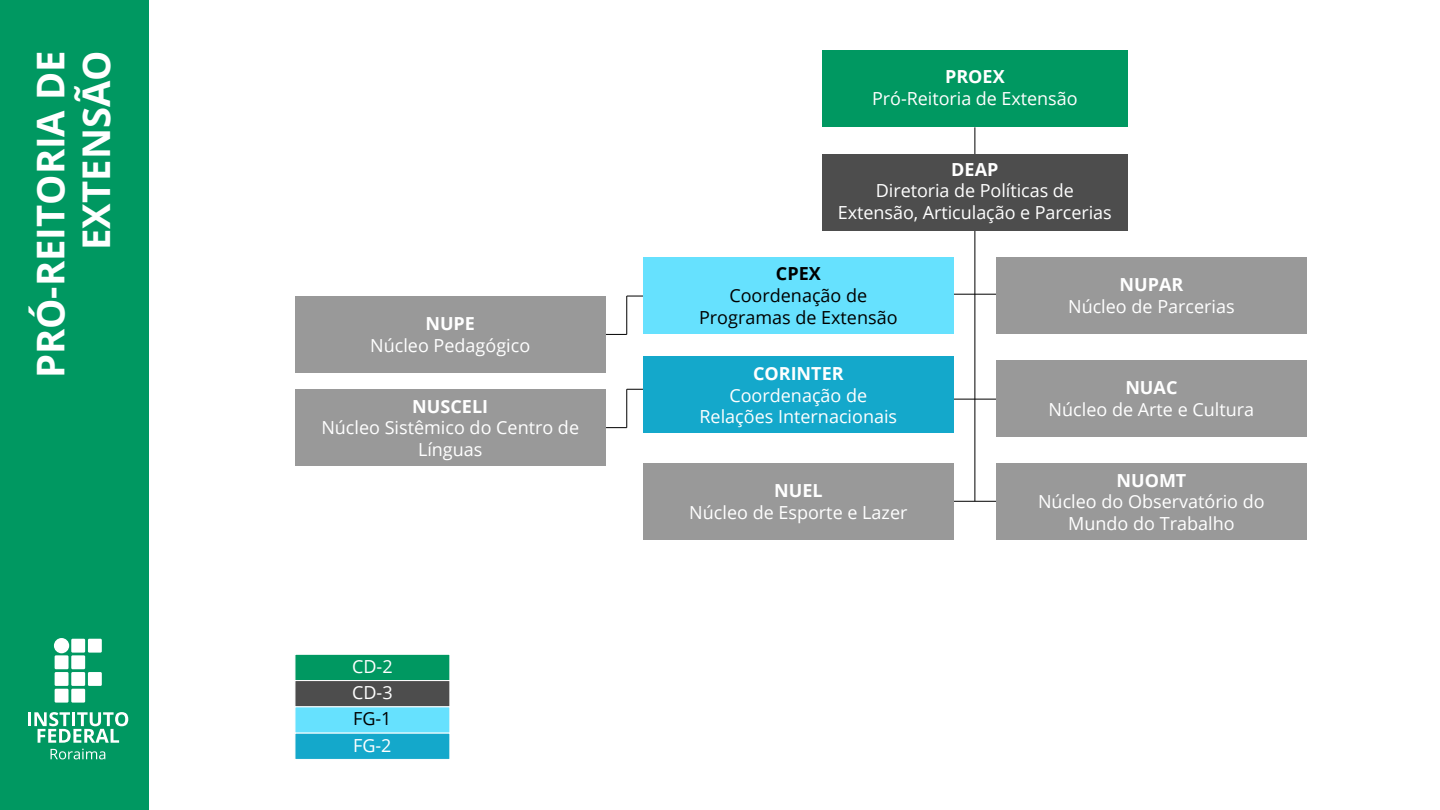
<style>
.page{position:relative;width:1440px;height:810px;background:#fff}
.page>*{position:absolute;margin:0;border:0;box-sizing:border-box;transform-origin:0 0}
.t1{font:700 38.25px/45.8px "Open Sans";color:#fff;text-align:right}
.t2{font:18px/21.6px "Open Sans";color:#fff;text-align:center}
.t3{font:700 18px "Open Sans";color:#fff}
.t4{font:18px/21.6px "Open Sans";color:#000;text-align:center}
.t5{font:700 18px "Open Sans";color:#000}
</style>
<div class="page">
<div style="left:0;top:0;width:149px;height:810px;background:#009861"></div>
<svg style="left:51px;top:749px;width:54px;height:10px"></svg>
<div style="left:71px;top:639px;width:14px;height:14px;background:#fff"></div>
<div style="left:88px;top:639px;width:14px;height:14px;background:#fff"></div>
<div style="left:88px;top:672px;width:14px;height:14px;background:#fff"></div>
<div style="left:55px;top:655px;width:14px;height:14px;background:#fff"></div>
<div style="left:71px;top:655px;width:14px;height:14px;background:#fff"></div>
<div style="left:55px;top:672px;width:14px;height:14px;background:#fff"></div>
<div style="left:71px;top:672px;width:14px;height:14px;background:#fff"></div>
<div style="left:55px;top:689px;width:14px;height:14px;background:#fff"></div>
<div style="left:71px;top:689px;width:14px;height:14px;background:#fff"></div>
<div style="left:54px;top:638px;width:15px;height:15px;background:#fff;border-radius:50%"></div>
<hr style="left:28px;top:712px;width:3px;height:14px;background:#fff">
<svg style="left:34px;top:712px;width:94px;height:31px"></svg>
<hr style="left:627px;top:296px;width:34px;height:1px;background:#000">
<hr style="left:592px;top:334px;width:35px;height:1px;background:#000">
<div style="left:295px;top:296px;width:311px;height:77px;background:#999"></div>
<hr style="left:626px;top:296px;width:1px;height:38px;background:#000">
<hr style="left:627px;top:389px;width:34px;height:1px;background:#000">
<hr style="left:592px;top:427px;width:35px;height:1px;background:#000">
<div style="left:295px;top:389px;width:311px;height:77px;background:#999"></div>
<hr style="left:626px;top:389px;width:1px;height:39px;background:#000">
<hr style="left:975px;top:127px;width:1px;height:374px;background:#000">
<hr style="left:941px;top:294px;width:68px;height:1px;background:#000">
<hr style="left:941px;top:399px;width:68px;height:1px;background:#000">
<hr style="left:954px;top:501px;width:42px;height:1px;background:#000">
<div style="left:822px;top:154px;width:306px;height:76px;background:#4d4d4d"></div>
<div style="left:996px;top:257px;width:311px;height:77px;background:#999"></div>
<div style="left:996px;top:360px;width:311px;height:77px;background:#999"></div>
<div style="left:643px;top:463px;width:311px;height:77px;background:#999"></div>
<div style="left:822px;top:51px;width:306px;height:76px;background:#009861"></div>
<div style="left:643px;top:257px;width:311px;height:77px;background:#66e1fe"></div>
<div style="left:643px;top:356px;width:311px;height:77px;background:#14a8cb"></div>
<div style="left:996px;top:463px;width:311px;height:77px;background:#999"></div>
<div style="left:295px;top:654px;width:155px;height:27px;background:#009861;border:1px solid #fff"></div>
<div style="left:295px;top:680px;width:155px;height:27px;background:#4d4d4d;border:1px solid #fff"></div>
<div style="left:295px;top:706px;width:155px;height:28px;background:#66e1fe;border:1px solid #fff"></div>
<div style="left:295px;top:733px;width:155px;height:27px;background:#14a8cb;border:1px solid #fff"></div>
<h1 class="t1" style="left:27px;top:378px;width:329px;rotate:-90deg">PRÓ-REITORIA DE<br>EXTENSÃO</h1>
<p class="t3" style="left:425px;top:311px;width:51px">NUPE</p>
<p class="t2" style="left:370px;top:334px;width:161px">Núcleo Pedagógico</p>
<p class="t3" style="left:412px;top:394px;width:77px">NUSCELI</p>
<p class="t2" style="left:321px;top:417px;width:259px">Núcleo Sistêmico do Centro de<br>Línguas</p>
<p class="t2" style="left:352px;top:653px;width:42px;line-height:26.2px;text-align:left">CD-2<br>CD-3</p>
<p class="t4" style="left:353px;top:707px;width:40px">FG-1</p>
<p class="t2" style="left:353px;top:734px;width:40px">FG-2</p>
<p class="t3" style="left:945px;top:64px;width:61px">PROEX</p>
<p class="t2" style="left:872px;top:87px;width:207px">Pró-Reitoria de Extensão</p>
<p class="t3" style="left:951px;top:156px;width:49px">DEAP</p>
<p class="t2" style="left:838px;top:180px;width:275px">Diretoria de Políticas de<br>Extensão, Articulação e Parcerias</p>
<p class="t5" style="left:776px;top:261px;width:46px">CPEX</p>
<p class="t4" style="left:699px;top:284px;width:200px">Coordenação de<br>Programas de Extensão</p>
<p class="t3" style="left:753px;top:361px;width:92px">CORINTER</p>
<p class="t2" style="left:700px;top:384px;width:199px">Coordenação de<br>Relações Internacionais</p>
<p class="t3" style="left:774px;top:478px;width:50px">NUEL</p>
<p class="t2" style="left:689px;top:501px;width:220px">Núcleo de Esporte e Lazer</p>
<p class="t3" style="left:1119px;top:272px;width:65px">NUPAR</p>
<p class="t2" style="left:1068px;top:295px;width:168px">Núcleo de Parcerias</p>
<p class="t3" style="left:1125px;top:375px;width:54px">NUAC</p>
<p class="t2" style="left:1049px;top:398px;width:207px">Núcleo de Arte e Cultura</p>
<p class="t3" style="left:1116px;top:467px;width:71px">NUOMT</p>
<p class="t2" style="left:1038px;top:490px;width:228px">Núcleo do Observatório do<br>Mundo do Trabalho</p>
</div>
